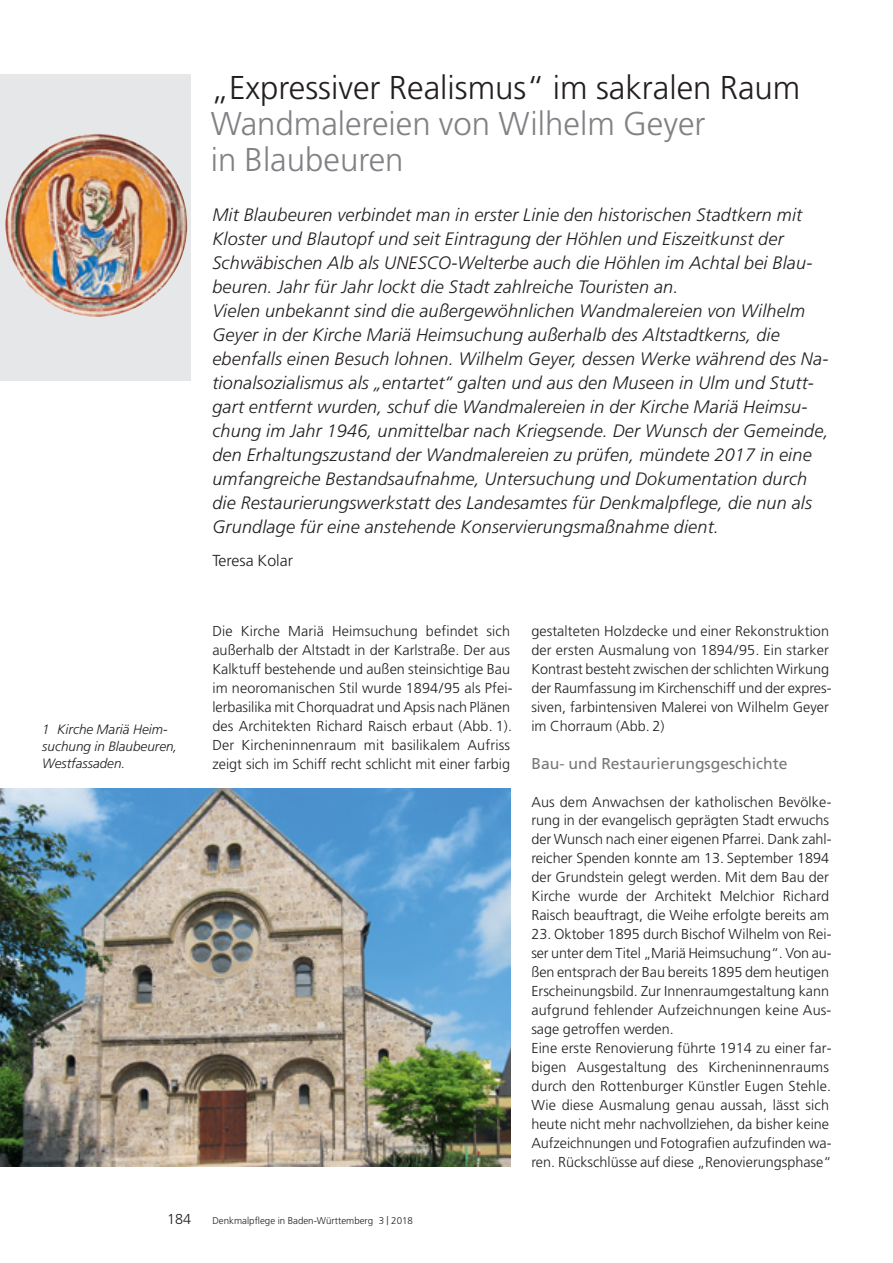
<style>
.page{position:relative;width:893px;height:1263px;background:#fff}
.page>*{position:absolute;margin:0;border:0;box-sizing:border-box;transform-origin:0 0}
.t1{font:300 33px/36px "Frutiger";color:#808285}
.t2{font:300 33px "Frutiger";color:#231f20}
.t3{font:italic 300 18px/24px "Frutiger";letter-spacing:.01em;color:#231f20}
.t4{font:300 15.9px "Frutiger";color:#231f20}
.t5{font:15.75px "Frutiger";color:#77787b}
.t6{font:300 14.4px/19px "Frutiger";color:#231f20}
.t7{font:italic 300 13.5px/17.2px "Frutiger";color:#231f20}
.t8{font:300 9.75px "Frutiger";color:#231f20}
.s1{font-size:12px}
</style>
<div class="page">
<div style="left:0;top:74px;width:190px;height:307px;background:#e6e7e8"></div>
<img style="left:6px;top:133px;width:181px;height:184px;border-radius:50%">
<img style="left:0;top:788px;width:510px;height:378px">
<h1 class="t2" style="left:211px;top:74px;width:591px">„Expressiver Realismus“ im sakralen Raum</h1>
<h1 class="t1" style="left:211px;top:108px;width:496px">Wandmalereien von Wilhelm Geyer in Blaubeuren</h1>
<p class="t3" style="left:212px;top:204px;width:618px">Mit Blaubeuren verbindet man in erster Linie den historischen Stadtkern mit Kloster und Blautopf und seit Eintragung der Höhlen und Eiszeitkunst der Schwäbischen Alb als UNESCO-Welterbe auch die Höhlen im Achtal bei Blau&shy;beuren. Jahr für Jahr lockt die Stadt zahlreiche Touristen an.<br>Vielen unbekannt sind die außergewöhnlichen Wandmalereien von Wilhelm Geyer in der Kirche Mariä Heimsuchung außerhalb des Altstadtkerns, die ebenfalls einen Besuch lohnen. Wilhelm Geyer, dessen Werke während des Na&shy;tionalsozialismus als „entartet“ galten und aus den Museen in Ulm und Stutt&shy;gart entfernt wurden, schuf die Wandmalereien in der Kirche Mariä Heimsu&shy;chung im Jahr 1946, unmittelbar nach Kriegsende. Der Wunsch der Gemeinde, den Erhaltungszustand der Wandmalereien zu prüfen, mündete 2017 in eine umfangreiche Bestandsaufnahme, Untersuchung und Dokumentation durch die Restaurierungswerkstatt des Landesamtes für Denkmalpflege, die nun als Grundlage für eine anstehende Konservierungsmaßnahme dient.</p>
<p class="t4" style="left:212px;top:554px;width:82px">Teresa Kolar</p>
<p class="t7" style="left:42px;top:721px;width:137px">1 Kirche Mariä Heim - suchung in Blaubeuren,<br>Westfassaden.</p>
<p class="t6" style="left:167px;top:1211px;width:26px">184</p>
<p class="t6" style="left:212px;top:622px;width:302px">Die Kirche Mariä Heimsuchung befindet sich außerhalb der Altstadt in der Karlstraße. Der aus Kalktuff bestehende und außen steinsichtige Bau im neoromanischen Stil wurde 1894/95 als Pfei&shy;lerbasilika mit Chorquadrat und Apsis nach Plänen des Architekten Richard Raisch erbaut (Abb. 1).<br>Der Kircheninnenraum mit basilikalem Aufriss zeigt sich im Schiff recht schlicht mit einer farbig</p>
<p class="t6" style="left:531px;top:622px;width:302px">gestalteten Holzdecke und einer Rekonstruktion der ersten Ausmalung von 1894/95. Ein starker Kontrast besteht zwischen der schlichten Wirkung der Raumfassung im Kirchenschiff und der expres - siven, farbintensiven Malerei von Wilhelm Geyer im Chorraum (Abb. 2)</p>
<p class="t5" style="left:531px;top:757px;width:258px">Bau- und Restaurierungsgeschichte</p>
<p class="t6" style="left:531px;top:793px;width:302px">Aus dem Anwachsen der katholischen Bevölke&shy;rung in der evangelisch geprägten Stadt erwuchs der Wunsch nach einer eigenen Pfarrei. Dank zahl&shy;reicher Spenden konnte am 13. September 1894 der Grundstein gelegt werden. Mit dem Bau der Kirche wurde der Architekt Melchior Richard Raisch beauftragt, die Weihe erfolgte bereits am</p>
<p class="t6" style="left:531px;top:926px;width:302px">23. Oktober 1895 durch Bischof Wilhelm von Rei&shy;ser unter dem Titel „Mariä Heimsuchung“. Von au&shy;ßen entsprach der Bau bereits 1895 dem heutigen Erscheinungsbild. Zur Innenraumgestaltung kann aufgrund fehlender Aufzeichnungen keine Aus&shy;sage getroffen werden.<br>Eine erste Renovierung führte 1914 zu einer far&shy;bigen Ausgestaltung des Kircheninnenraums durch den Rottenburger Künstler Eugen Stehle.<br>Wie diese Ausmalung genau aussah, lässt sich heute nicht mehr nachvollziehen, da bisher keine Aufzeichnungen und Fotografien aufzufinden wa&shy;ren. Rückschlüsse auf diese „Renovierungsphase“</p>
<p class="t8" style="left:212px;top:1217px;width:202px">Denkmalpflege in Baden-Württemberg 3 <span class="s1">|</span> 2018</p>
</div>
